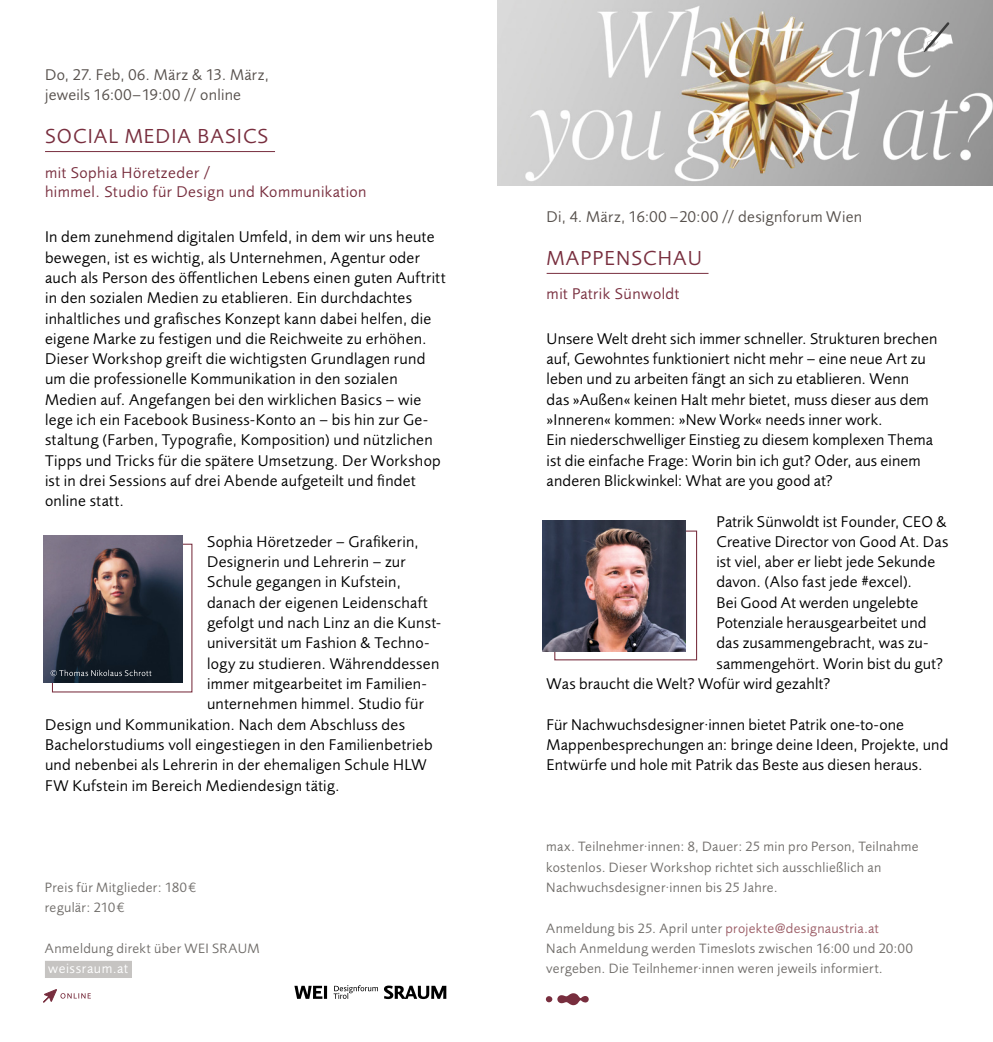
<style>
.page{position:relative;width:993px;height:1042px;background:#fff}
.page>*{position:absolute;margin:0;border:0;box-sizing:border-box;transform-origin:0 0}
.t1{font:21px "Foundry Sans";letter-spacing:.05em;color:#782e3e}
.t2{font:16.1px/20.3px "Foundry Sans";letter-spacing:.015em;color:#000}
.t3{font:16.1px/20.3px "Foundry Sans";letter-spacing:.02em;color:#57514d}
.t4{font:16.1px/19.2px "Foundry Sans";letter-spacing:.03em;color:#782e3e}
.t5{font:14px/20.3px "Foundry Sans";letter-spacing:.025em;color:#716e6b}
.t6{font:14px "Foundry Sans";letter-spacing:.045em;color:#fff}
.s1{color:#9c5e67}
</style>
<div class="page">
<hr style="left:45px;top:151px;width:230px;height:1px;background:#782e3e">
<div style="left:45px;top:961px;width:87px;height:17px;background:#c6c4c2"></div>
<svg style="left:43px;top:989px;width:48px;height:13px"></svg>
<svg style="left:294px;top:985px;width:152px;height:14px"></svg>
<img style="left:44px;top:536px;width:138px;height:147px">
<svg style="left:51px;top:670px;width:100px;height:6px"></svg>
<hr style="left:546px;top:273px;width:162px;height:1px;background:#782e3e">
<div style="left:545px;top:996px;width:7px;height:6px;background:#782e3e;border-radius:50%"></div>
<svg style="left:557px;top:993px;width:31px;height:12px"></svg>
<div style="left:554px;top:530px;width:143px;height:130px;border:1px solid #782e3e"></div>
<img style="left:542px;top:520px;width:143px;height:131px">
<img style="left:497px;top:0;width:495px;height:185px">
<svg style="left:922px;top:22px;width:30px;height:30px"></svg>
<p class="t3" style="left:45px;top:65px;width:225px">Do, 27. Feb, 06. März &amp; 13. März, jeweils 16:00–19:00 // online</p>
<h1 class="t1" style="left:45px;top:125px;width:225px">SOCIAL MEDIA BASICS</h1>
<p class="t4" style="left:45px;top:163px;width:323px">mit Sophia Höretzeder /<br>himmel. Studio für Design und Kommunikation</p>
<p class="t2" style="left:45px;top:227px;width:402px">In dem zunehmend digitalen Umfeld, in dem wir uns heute bewegen, ist es wichtig, als Unternehmen, Agentur oder auch als Person des öffentlichen Lebens einen guten Auftritt in den sozialen Medien zu etablieren. Ein durchdachtes inhaltliches und grafisches Konzept kann dabei helfen, die eigene Marke zu festigen und die Reichweite zu erhöhen.<br>Dieser Workshop greift die wichtigsten Grundlagen rund um die professionelle Kommunikation in den sozialen Medien auf. Angefangen bei den wirklichen Basics – wie lege ich ein Facebook Business-Konto an – bis hin zur Ge&shy;staltung (Farben, Typografie, Komposition) und nützlichen Tipps und Tricks für die spätere Umsetzung. Der Workshop ist in drei Sessions auf drei Abende aufgeteilt und findet online statt.</p>
<p class="t2" style="left:207px;top:532px;width:213px">Sophia Höretzeder – Grafikerin,</p>
<p class="t2" style="left:207px;top:552px;width:200px">Designerin und Lehrerin – zur</p>
<p class="t2" style="left:207px;top:572px;width:195px">Schule gegangen in Kufstein,</p>
<p class="t2" style="left:207px;top:592px;width:222px">danach der eigenen Leidenschaft</p>
<p class="t2" style="left:207px;top:613px;width:235px">gefolgt und nach Linz an die Kunst-</p>
<p class="t2" style="left:207px;top:633px;width:224px">universität um Fashion &amp; Techno-</p>
<p class="t2" style="left:207px;top:653px;width:234px">logy zu studieren. Währenddessen</p>
<p class="t2" style="left:207px;top:674px;width:221px">immer mitgearbeitet im Familien-</p>
<p class="t2" style="left:207px;top:694px;width:218px">unternehmen himmel. Studio für</p>
<p class="t2" style="left:45px;top:714px;width:361px">Design und Kommunikation. Nach dem Abschluss des</p>
<p class="t2" style="left:45px;top:735px;width:389px">Bachelorstudiums voll eingestiegen in den Familienbetrieb</p>
<p class="t2" style="left:45px;top:755px;width:383px">und nebenbei als Lehrerin in der ehemaligen Schule HLW</p>
<p class="t2" style="left:45px;top:775px;width:296px">FW Kufstein im Bereich Mediendesign tätig.</p>
<p class="t5" style="left:45px;top:877px;width:152px">Preis für Mitglieder: 180 € regulär: 210 €</p>
<p class="t5" style="left:45px;top:938px;width:216px">Anmeldung direkt über WEI SRAUM</p>
<p class="t6" style="left:48px;top:961px;width:81px">weissraum.at</p>
<p class="t3" style="left:546px;top:207px;width:317px">Di, 4. März, 16:00 –20:00 // designforum Wien</p>
<h1 class="t1" style="left:546px;top:247px;width:157px">MAPPENSCHAU</h1>
<p class="t4" style="left:546px;top:285px;width:134px">mit Patrik Sünwoldt</p>
<p class="t2" style="left:546px;top:329px;width:392px">Unsere Welt dreht sich immer schneller. Strukturen brechen auf, Gewohntes funktioniert nicht mehr – eine neue Art zu leben und zu arbeiten fängt an sich zu etablieren. Wenn<br>das »Außen« keinen Halt mehr bietet, muss dieser aus dem »Inneren« kommen: »New Work« needs inner work.<br>Ein niederschwelliger Einstieg zu diesem komplexen Thema ist die einfache Frage: Worin bin ich gut? Oder, aus einem anderen Blickwinkel: What are you good at?</p>
<p class="t2" style="left:716px;top:511px;width:232px">Patrik Sünwoldt ist Founder, CEO &amp;</p>
<p class="t2" style="left:716px;top:532px;width:233px">Creative Director von Good At. Das</p>
<p class="t2" style="left:716px;top:552px;width:220px">ist viel, aber er liebt jede Sekunde</p>
<p class="t2" style="left:716px;top:572px;width:197px">davon. (Also fast jede #excel).</p>
<p class="t2" style="left:716px;top:592px;width:203px">Bei Good At werden ungelebte</p>
<p class="t2" style="left:716px;top:613px;width:211px">Potenziale herausgearbeitet und</p>
<p class="t2" style="left:716px;top:633px;width:213px">das zusammengebracht, was zu-</p>
<p class="t2" style="left:716px;top:653px;width:228px">sammengehört. Worin bist du gut?</p>
<p class="t2" style="left:546px;top:674px;width:285px">Was braucht die Welt? Wofür wird gezahlt?</p>
<p class="t2" style="left:546px;top:714px;width:403px">Für Nachwuchsdesigner·innen bietet Patrik one-to-one<br>Mappenbesprechungen an: bringe deine Ideen, Projekte, und<br>Entwürfe und hole mit Patrik das Beste aus diesen heraus.</p>
<p class="t5" style="left:546px;top:837px;width:374px">max. Teilnehmer·innen: 8, Dauer: 25 min pro Person, Teilnahme kostenlos. Dieser Workshop richtet sich ausschließlich an<br>Nachwuchsdesigner·innen bis 25 Jahre.</p>
<p class="t5" style="left:546px;top:918px;width:368px">Anmeldung bis 25. April unter <span class="s1">projekte@designaustria.at<br></span>Nach Anmeldung werden Timeslots zwischen 16:00 und 20:00 vergeben. Die Teilnhemer·innen weren jeweils informiert.</p>
</div>
